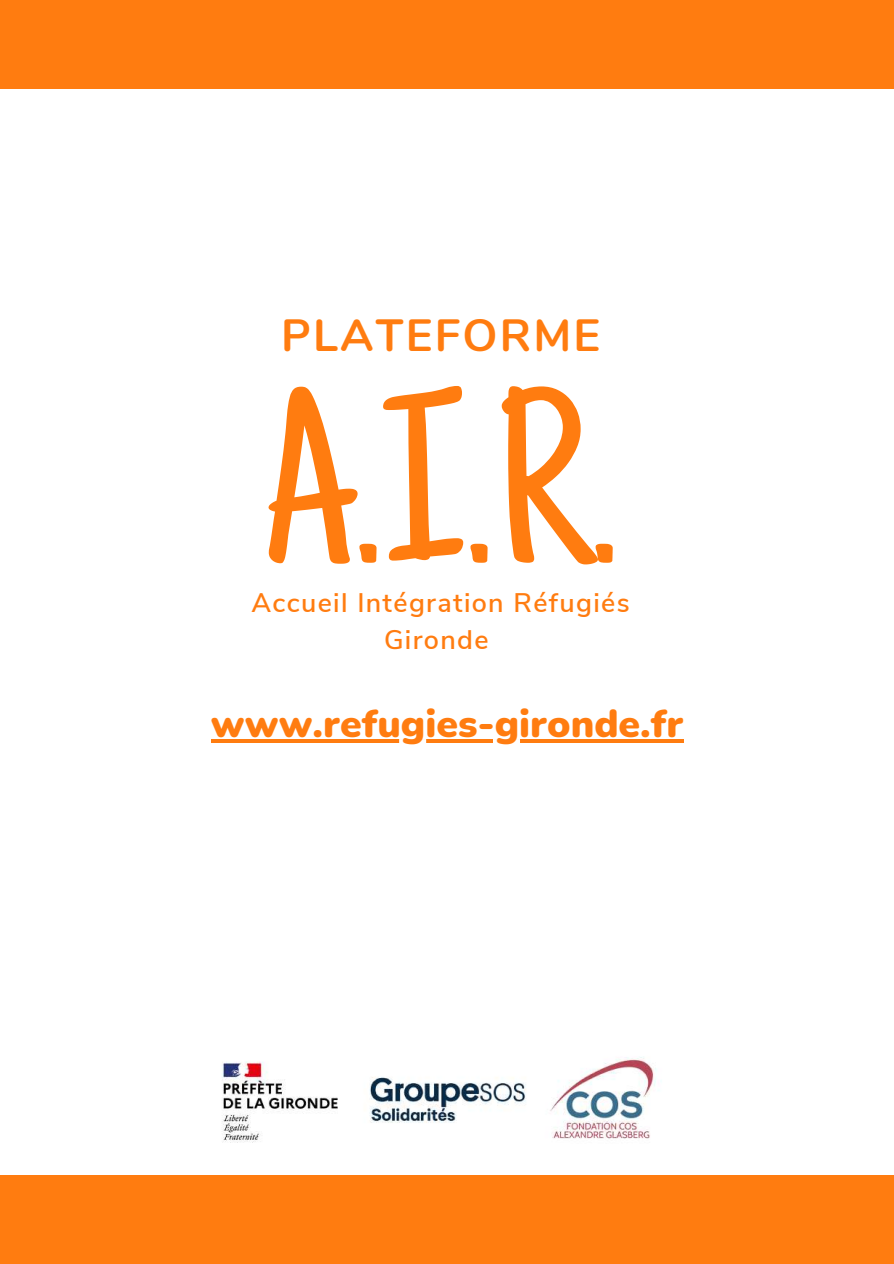
<style>
.page{position:relative;width:894px;height:1264px;background:#fff}
.page>*{position:absolute;margin:0;border:0;box-sizing:border-box;transform-origin:0 0}
.t1{font:246.15px "Just Another Hand";color:#ff7c10}
.t2{font:700 45px "Nunito";letter-spacing:.05em;color:#ff7c10}
.t3{font:900 39px "Nunito";color:#ff7c10}
.t4{font:600 26.85px/37.2px "Nunito Sans";letter-spacing:.05em;color:#ff7c10;text-align:center}
</style>
<div class="page">
<img style="left:222px;top:1061px;width:116px;height:82px">
<img style="left:550px;top:1057px;width:107px;height:82px">
<div style="left:0;top:0;width:893px;height:88px;background:#ff7c10"></div>
<div style="left:0;top:1175px;width:893px;height:88px;background:#ff7c10"></div>
<img style="left:369px;top:1077px;width:157px;height:46px">
<hr style="left:211px;top:739px;width:472px;height:4px;background:#ff7c10">
<h2 class="t2" style="left:281px;top:305px;width:320px">PLATEFORME</h2>
<h1 class="t1" style="left:263px;top:387px;width:355px">A.I.R.</h1>
<p class="t4" style="left:251px;top:584px;width:379px">Accueil Intégration Réfugiés<br>Gironde</p>
<h3 class="t3" style="left:211px;top:698px;width:474px">www.refugies-gironde.fr</h3>
</div>
